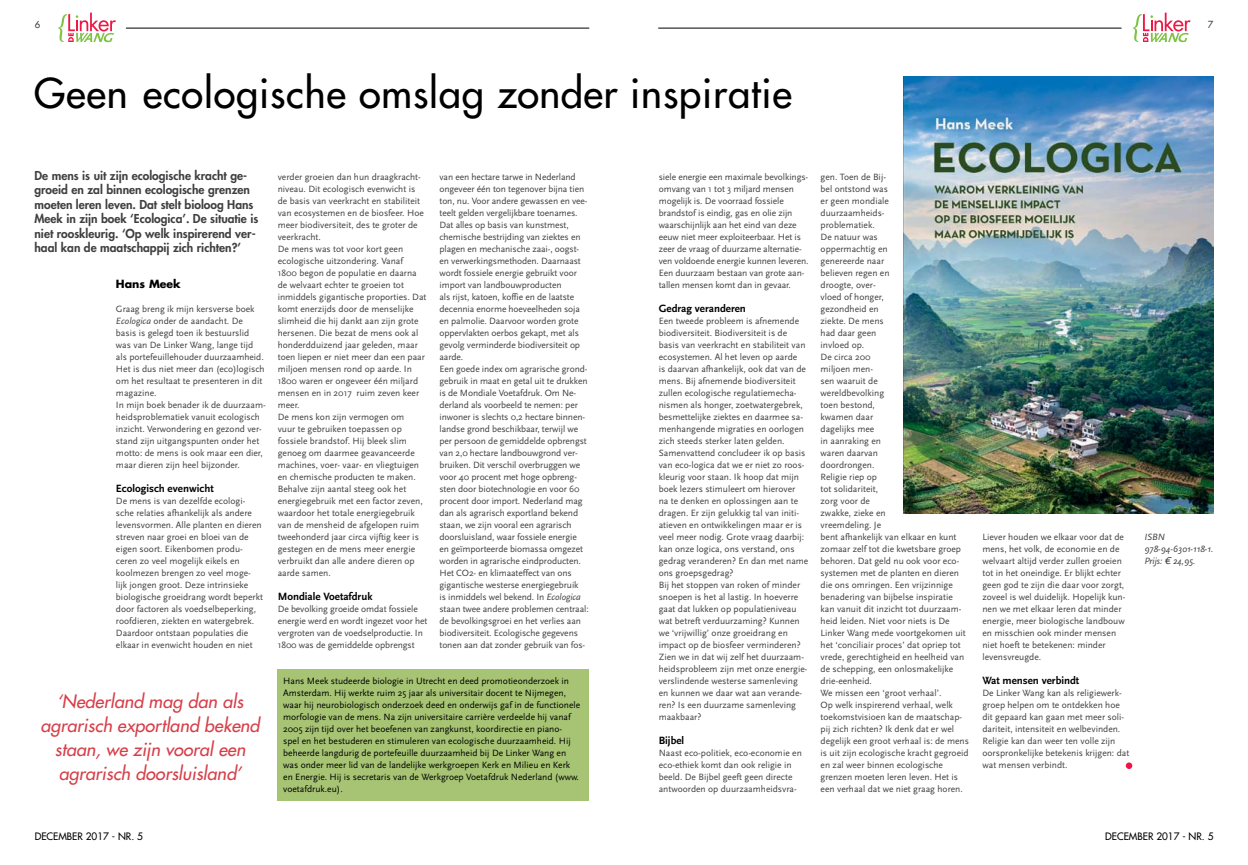
<style>
.page{position:relative;width:1248px;height:865px;background:#fff}
.page>*{position:absolute;margin:0;border:0;box-sizing:border-box;transform-origin:0 0}
.t1{font:500 40px "Futura Std";letter-spacing:.02em;color:#000}
.t2{font:italic 500 18px/24px "Futura Std";color:#d73f49;text-align:center}
.t3{font:800 12px/14.4px "Futura Std";color:#404042}
.t4{font:700 11px "Scala Sans";color:#000}
.t5{font:700 11px "Futura Std";color:#000}
.t6{font:500 10px "Futura Std";color:#000}
.t7{font:9.5px/12px "Scala Sans";color:#404042}
.t8{font:9.5px/12px "Scala Sans";color:#000}
.t9{font:italic 9.5px/12px "Scala Sans";color:#404042}
.t10{font:500 9.5px "Futura Std";color:#404042}
.s1{font-style:italic}
.s2{font-family:"Lucida Sans"}
</style>
<div class="page">
<svg style="left:58px;top:13px;width:58px;height:29px"></svg>
<hr style="left:126px;top:28px;width:463px;height:1px;background:#000">
<svg style="left:1132px;top:13px;width:58px;height:29px"></svg>
<hr style="left:658px;top:28px;width:463px;height:1px;background:#000">
<div style="left:277px;top:669px;width:312px;height:131px;background:#a6c473"></div>
<img style="left:903px;top:77px;width:310px;height:437px">
<div style="left:1125px;top:762px;width:7px;height:7px;background:#ed1746;border-radius:50%"></div>
<p class="t10" style="left:35px;top:19px;width:7px">6</p>
<p class="t10" style="left:1207px;top:19px;width:7px">7</p>
<h1 class="t1" style="left:34px;top:68px;width:759px">Geen ecologische omslag zonder inspiratie</h1>
<p class="t3" style="left:34px;top:168px;width:225px">De mens is uit zijn ecologische kracht ge&shy;groeid en zal binnen ecologische grenzen moeten leren leven. Dat stelt bioloog Hans Meek in zijn boek ‘Ecologica’. De situatie is niet rooskleurig. ‘Op welk inspirerend ver&shy;haal kan de maatschappij zich richten?’</p>
<p class="t5" style="left:116px;top:277px;width:66px">Hans Meek</p>
<p class="t7" style="left:116px;top:303px;width:151px">Graag breng ik mijn kersverse boek <span class="s1">Ecologica</span> onder de aandacht. De<br>basis is gelegd toen ik bestuurslid was van De Linker Wang, lange tijd als portefeuillehouder duurzaamheid.<br>Het is dus niet meer dan (eco)logisch om het resultaat te presenteren in dit magazine.<br>In mijn boek benader ik de duurzaam&shy;heidsproblematiek vanuit ecologisch inzicht. Verwondering en gezond ver&shy;stand zijn uitgangspunten onder het motto: de mens is ook maar een dier, maar dieren zijn heel bijzonder.</p>
<p class="t4" style="left:116px;top:483px;width:99px">Ecologisch evenwicht</p>
<p class="t7" style="left:116px;top:495px;width:148px">De mens is van dezelfde ecologi&shy;sche relaties afhankelijk als andere levensvormen. Alle planten en dieren streven naar groei en bloei van de eigen soort. Eikenbomen produ&shy;ceren zo veel mogelijk eikels en koolmezen brengen zo veel moge&shy;lijk jongen groot. Deze intrinsieke biologische groeidrang wordt beperkt door factoren als voedselbeperking, roofdieren, ziekten en watergebrek.<br>Daardoor ontstaan populaties die elkaar in evenwicht houden en niet</p>
<h2 class="t2" style="left:41px;top:690px;width:220px">‘Nederland mag dan als agrarisch exportland bekend staan, we zijn vooral een agrarisch doorsluisland’</h2>
<p class="t7" style="left:439px;top:171px;width:151px">van een hectare tarwe in Nederland ongeveer één ton tegenover bijna tien ton, nu. Voor andere gewassen en vee&shy;teelt gelden vergelijkbare toenames.<br>Dat alles op basis van kunstmest, chemische bestrijding van ziektes en plagen en mechanische zaai-, oogst&shy;en verwerkingsmethoden. Daarnaast wordt fossiele energie gebruikt voor import van landbouwproducten<br>als rijst, katoen, koffie en de laatste decennia enorme hoeveelheden soja en palmolie. Daarvoor worden grote oppervlakten oerbos gekapt, met als gevolg verminderde biodiversiteit op aarde.<br>Een goede index om agrarische grond&shy;gebruik in maat en getal uit te drukken is de Mondiale Voetafdruk. Om Ne&shy;derland als voorbeeld te nemen: per inwoner is slechts 0,2 hectare binnen&shy;landse grond beschikbaar, terwijl we per persoon de gemiddelde opbrengst van 2,0 hectare landbouwgrond ver&shy;bruiken. Dit verschil overbruggen we voor 40 procent met hoge opbreng&shy;sten door biotechnologie en voor 60 procent door import. Nederland mag dan als agrarisch exportland bekend staan, we zijn vooral een agrarisch doorsluisland, waar fossiele energie en geïmporteerde biomassa omgezet worden in agrarische eindproducten.<br>Het CO2- en klimaateffect van ons gigantische westerse energiegebruik<br>is inmiddels wel bekend. In <span class="s1">Ecologica </span>staan twee andere problemen centraal: de bevolkingsgroei en het verlies aan biodiversiteit. Ecologische gegevens tonen aan dat zonder gebruik van fos-</p>
<p class="t7" style="left:658px;top:171px;width:151px">siele energie een maximale bevolkings&shy;omvang van 1 tot 3 miljard mensen mogelijk is. De voorraad fossiele brandstof is eindig, gas en olie zijn waarschijnlijk aan het eind van deze eeuw niet meer exploiteerbaar. Het is zeer de vraag of duurzame alternatie&shy;ven voldoende energie kunnen leveren.<br>Een duurzaam bestaan van grote aan&shy;tallen mensen komt dan in gevaar.</p>
<p class="t7" style="left:278px;top:171px;width:150px">verder groeien dan hun draagkracht&shy;niveau. Dit ecologisch evenwicht is de basis van veerkracht en stabiliteit van ecosystemen en de biosfeer. Hoe meer biodiversiteit, des te groter de veerkracht.<br>De mens was tot voor kort geen ecologische uitzondering. Vanaf<br>1800 begon de populatie en daarna de welvaart echter te groeien tot inmiddels gigantische proporties. Dat komt enerzijds door de menselijke slimheid die hij dankt aan zijn grote hersenen. Die bezat de mens ook al honderdduizend jaar geleden, maar toen liepen er niet meer dan een paar miljoen mensen rond op aarde. In<br>1800 waren er ongeveer één miljard mensen en in 2017 ruim zeven keer meer.<br>De mens kon zijn vermogen om<br>vuur te gebruiken toepassen op fossiele brandstof. Hij bleek slim genoeg om daarmee geavanceerde machines, voer- vaar- en vliegtuigen en chemische producten te maken.<br>Behalve zijn aantal steeg ook het energiegebruik met een factor zeven, waardoor het totale energiegebruik van de mensheid de afgelopen ruim tweehonderd jaar circa vijftig keer is gestegen en de mens meer energie verbruikt dan alle andere dieren op aarde samen.</p>
<p class="t4" style="left:278px;top:591px;width:96px">Mondiale Voetafdruk</p>
<p class="t7" style="left:278px;top:603px;width:151px">De bevolking groeide omdat fossiele energie werd en wordt ingezet voor het vergroten van de voedselproductie. In 1800 was de gemiddelde opbrengst</p>
<p class="t4" style="left:658px;top:303px;width:89px">Gedrag veranderen</p>
<p class="t7" style="left:658px;top:315px;width:151px">Een tweede probleem is afnemende biodiversiteit. Biodiversiteit is de basis van veerkracht en stabiliteit van ecosystemen. Al het leven op aarde<br>is daarvan afhankelijk, ook dat van de mens. Bij afnemende biodiversiteit zullen ecologische regulatiemecha&shy;nismen als honger, zoetwatergebrek, besmettelijke ziektes en daarmee sa&shy;menhangende migraties en oorlogen zich steeds sterker laten gelden.<br>Samenvattend concludeer ik op basis van eco-logica dat we er niet zo roos&shy;kleurig voor staan. Ik hoop dat mijn boek lezers stimuleert om hierover<br>na te denken en oplossingen aan te dragen. Er zijn gelukkig tal van initi&shy;atieven en ontwikkelingen maar er is veel meer nodig. Grote vraag daarbij: kan onze logica, ons verstand, ons gedrag veranderen? En dan met name ons groepsgedrag?<br>Bij het stoppen van roken of minder snoepen is het al lastig. In hoeverre gaat dat lukken op populatieniveau wat betreft verduurzaming? Kunnen we ‘vrijwillig’ onze groeidrang en impact op de biosfeer verminderen?<br>Zien we in dat wij zelf het duurzaam&shy;heidsprobleem zijn met onze energie&shy;verslindende westerse samenleving en kunnen we daar wat aan verande&shy;ren? Is een duurzame samenleving maakbaar?</p>
<p class="t4" style="left:658px;top:735px;width:27px">Bijbel</p>
<p class="t7" style="left:658px;top:747px;width:145px">Naast eco-politiek, eco-economie en eco-ethiek komt dan ook religie in beeld. De Bijbel geeft geen directe antwoorden op duurzaamheidsvra-</p>
<p class="t8" style="left:283px;top:675px;width:298px">Hans Meek studeerde biologie in Utrecht en deed promotieonderzoek in Amsterdam. Hij werkte ruim 25 jaar als universitair docent te Nijmegen, waar hij neurobiologisch onderzoek deed en onderwijs gaf in de functionele morfologie van de mens. Na zijn universitaire carrière verdeelde hij vanaf 2005 zijn tijd over het beoefenen van zangkunst, koordirectie en piano&shy;spel en het bestuderen en stimuleren van ecologische duurzaamheid. Hij beheerde langdurig de portefeuille duurzaamheid bij De Linker Wang en was onder meer lid van de landelijke werkgroepen Kerk en Milieu en Kerk en Energie. Hij is secretaris van de Werkgroep Voetafdruk Nederland (www. voetafdruk.eu).</p>
<p class="t7" style="left:820px;top:171px;width:150px">gen. Toen de Bij-<br>bel ontstond was<br>er geen mondiale<br>duurzaamheids-<br>problematiek.<br>De natuur was<br>oppermachtig en<br>genereerde naar<br>believen regen en<br>droogte, over-<br>vloed of honger,<br>gezondheid en<br>ziekte. De mens<br>had daar geen<br>invloed op.<br>De circa 200<br>miljoen men-<br>sen waaruit de<br>wereldbevolking<br>toen bestond,<br>kwamen daar<br>dagelijks mee<br>in aanraking en<br>waren daarvan<br>doordrongen.<br>Religie riep op<br>tot solidariteit,<br>zorg voor de<br>zwakke, zieke en<br>vreemdeling. Je<br>bent afhankelijk van elkaar en kunt zomaar zelf tot die kwetsbare groep behoren. Dat geld nu ook voor eco&shy;systemen met de planten en dieren die ons omringen. Een vrijzinnige benadering van bijbelse inspiratie kan vanuit dit inzicht tot duurzaam&shy;heid leiden. Niet voor niets is De<br>Linker Wang mede voortgekomen uit het ‘conciliair proces’ dat opriep tot vrede, gerechtigheid en heelheid van de schepping, een onlosmakelijke drie-eenheid.<br>We missen een ‘groot verhaal’.<br>Op welk inspirerend verhaal, welk toekomstvisioen kan de maatschap&shy;pij zich richten? Ik denk dat er wel degelijk een groot verhaal is: de mens is uit zijn ecologische kracht gegroeid en zal weer binnen ecologische grenzen moeten leren leven. Het is een verhaal dat we niet graag horen.</p>
<p class="t7" style="left:982px;top:531px;width:144px">Liever houden we elkaar voor dat de mens, het volk, de economie en de welvaart altijd verder zullen groeien tot in het oneindige. Er blijkt echter geen god te zijn die daar voor zorgt, zoveel is wel duidelijk. Hopelijk kun&shy;nen we met elkaar leren dat minder energie, meer biologische landbouw en misschien ook minder mensen niet hoeft te betekenen: minder levensvreugde.</p>
<p class="t4" style="left:982px;top:675px;width:98px">Wat mensen verbindt</p>
<p class="t7" style="left:982px;top:687px;width:148px">De Linker Wang kan als religiewerk&shy;groep helpen om te ontdekken hoe dit gepaard kan gaan met meer soli&shy;dariteit, intensiteit en welbevinden.<br>Religie kan dan weer ten volle zijn oorspronkelijke betekenis krijgen: dat wat mensen verbindt.</p>
<p class="t9" style="left:1144px;top:531px;width:71px">ISBN<br>978-94-6301-118-1.<br>Prijs: <span class="s2">€</span> 24,95.</p>
<p class="t6" style="left:35px;top:830px;width:110px">december 2017 - nr. 5</p>
<p class="t6" style="left:1105px;top:830px;width:110px">december 2017 - nr. 5</p>
</div>
